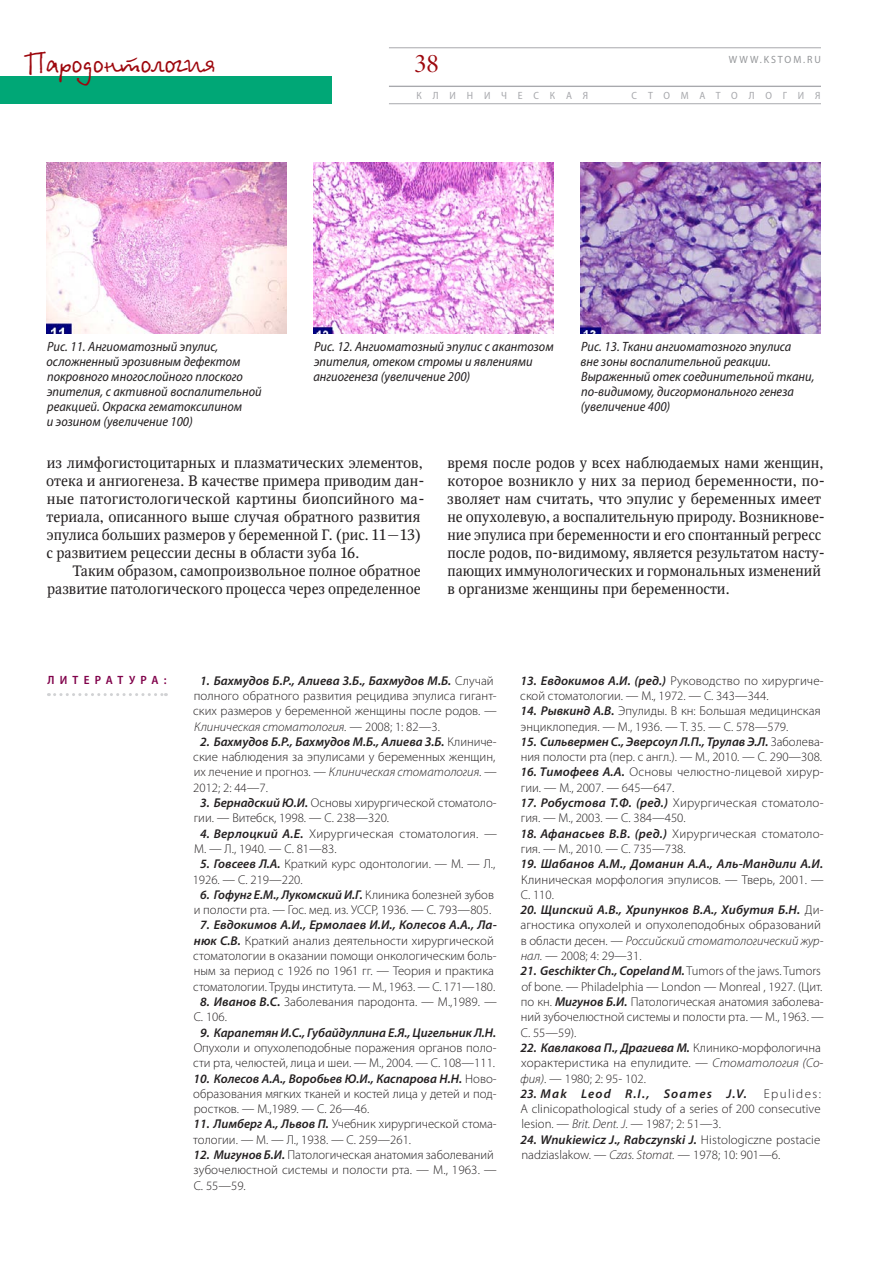
<style>
.page{position:relative;width:893px;height:1263px;background:#fff}
.page>*{position:absolute;margin:0;border:0;box-sizing:border-box;transform-origin:0 0}
.t1{font:30px "Betina Script";color:#9d070d}
.t2{font:27px "Minion Pro Disp";color:#9d070d}
.t3{font:15px/18px "Octava";color:#231f20}
.t4{font:italic semi-condensed 13.5px/15px "Myriad Pro";color:#231f20}
.t5{font:300 12.75px/15.3px "Myriad Pro";color:#231f20}
.t6{font:italic 600 12.75px "Myriad Pro";letter-spacing:.01em;color:#231f20}
.t7{font:300 12.75px/15.3px "Myriad Pro";letter-spacing:.02em;color:#231f20}
.t8{font:italic 600 12.75px "Myriad Pro";letter-spacing:.09em;color:#231f20}
.t9{font:600 semi-condensed 12px "Myriad Pro";letter-spacing:.435em;color:#80004a}
.t10{font:semi-condensed 10.5px "Myriad Pro";letter-spacing:1.01em;color:#a8a9ad}
.t11{font:10.5px "Myriad Pro";letter-spacing:.195em;color:#939598;scale:.95 1}
.s1{font-weight:600;font-style:italic}
.s2{font-style:italic}
</style>
<div class="page">
<hr style="left:389px;top:48px;width:432px;height:1px;background:#a8a9ad">
<div style="left:0;top:76px;width:332px;height:28px;background:#00a776"></div>
<hr style="left:389px;top:86px;width:432px;height:1px;background:#a8a9ad">
<hr style="left:389px;top:103px;width:432px;height:1px;background:#a8a9ad">
<img style="left:47px;top:162px;width:240px;height:171px">
<img style="left:314px;top:162px;width:240px;height:171px">
<img style="left:581px;top:162px;width:240px;height:171px">
<svg style="left:55px;top:693px;width:111px;height:3px"></svg>
<h1 class="t1" style="left:23px;top:44px;width:195px">Пародонтология</h1>
<p class="t11" style="left:729px;top:53px;width:98px">WWW.KSTOM.RU</p>
<h2 class="t2" style="left:414px;top:47px;width:26px">38</h2>
<p class="t10" style="left:416px;top:89px;width:173px">КЛИНИЧЕСКАЯ</p>
<p class="t10" style="left:631px;top:89px;width:191px">СТОМАТОЛОГИЯ</p>
<p class="t4" style="left:47px;top:339px;width:217px">Рис. 11. Ангиоматозный эпулис, осложненный эрозивным дефектом покровного многослойного плоского эпителия, с активной воспалительной реакцией. Окраска гематоксилином<br>и эозином (увеличение 100)</p>
<p class="t4" style="left:313px;top:339px;width:242px">Рис. 12. Ангиоматозный эпулис с акантозом эпителия, отеком стромы и явлениями ангиогенеза (увеличение 200)</p>
<p class="t4" style="left:580px;top:339px;width:235px">Рис. 13. Ткани ангиоматозного эпулиса<br>вне зоны воспалительной реакции.<br>Выраженный отек соединительной ткани, по-видимому, дисгормонального генеза (увеличение 400)</p>
<p class="t3" style="left:46px;top:454px;width:380px">из лимфогистоцитарных и плазматических элементов, отека и ангиогенеза. В качестве примера приводим дан&shy;ные патогистологической картины биопсийного ма&shy;териала, описанного выше случая обратного развития эпулиса больших размеров у беременной Г. (рис. 11—13) с развитием рецессии десны в области зуба 16.</p>
<p class="t3" style="left:47px;top:562px;width:375px;text-align:right">Таким образом, самопроизвольное полное обратное развитие патологического процесса через определенное</p>
<p class="t3" style="left:447px;top:454px;width:379px">время после родов у всех наблюдаемых нами женщин, которое возникло у них за период беременности, по&shy;зволяет нам считать, что эпулис у беременных имеет не опухолевую, а воспалительную природу. Возникнове&shy;ние эпулиса при беременности и его спонтанный регресс после родов, по-видимому, является результатом насту&shy;пающих иммунологических и гормональных изменений в организме женщины при беременности.</p>
<p class="t9" style="left:47px;top:672px;width:121px">ЛИТЕРАТУРА:</p>
<p class="t5" style="left:193px;top:673px;width:305px;text-indent:7px"><span class="s1">1. Бахмудов Б.Р., Алиева З.Б., Бахмудов М.Б.</span> Случай полного обратного развития рецидива эпулиса гигант&shy;ских размеров у беременной женщины после родов. — <span class="s2">Клиническая стоматология.</span> — 2008; 1: 82—3.</p>
<p class="t5" style="left:193px;top:734px;width:305px;text-align:justify;text-indent:7px"><span class="s1">2. Бахмудов Б.Р., Бахмудов М.Б., Алиева З.Б.</span> Клиниче&shy;ские наблюдения за эпулисами у беременных женщин, их лечение и прогноз. — <span class="s2">Клиническая стоматология</span>. — 2012; 2: 44—7.</p>
<p class="t5" style="left:194px;top:795px;width:304px;text-indent:6px"><span class="s1">3. Бернадский Ю.И.</span> Основы хирургической стоматоло&shy;гии. — Витебск, 1998. — С. 238—320.</p>
<p class="t7" style="left:194px;top:826px;width:304px;text-indent:6px"><span class="s1">4. Верлоцкий А.Е.</span> Хирургическая стоматология. —<br>М. — Л., 1940. — С. 81—83.</p>
<p class="t5" style="left:193px;top:856px;width:304px;text-indent:7px"><span class="s1">5. Говсеев Л.А.</span> Краткий курс одонтологии. — М. — Л.,<br>1926. — С. 219—220.</p>
<p class="t5" style="left:194px;top:887px;width:302px;text-align:center"><span class="s1">6. Гофунг Е.М., Лукомский И.Г.</span> Клиника болезней зубов и полости рта. — Гос. мед. из. УССР, 1936. — С. 793—805.</p>
<p class="t5" style="left:193px;top:917px;width:305px;text-align:center"><span class="s1">7. Евдокимов А.И., Ермолаев И.И., Колесов А.А., Ла&shy;нюк С.В.</span> Краткий анализ деятельности хирургической стоматологии в оказании помощи онкологическим боль&shy;ным за период с 1926 по 1961 гг. — Теория и практика стоматологии. Труды института. — М., 1963. — С. 171—180.</p>
<p class="t5" style="left:194px;top:994px;width:305px;text-indent:6px"><span class="s1">8. Иванов В.С.</span> Заболевания пародонта. — М.,1989. —<br>С. 106.</p>
<p class="t6" style="left:200px;top:1024px;width:298px">9. Карапетян И.С., Губайдуллина Е.Я., Цигельник Л.Н.</p>
<p class="t5" style="left:193px;top:1040px;width:305px">Опухоли и опухолеподобные поражения органов поло&shy;сти рта, челюстей, лица и шеи. — М., 2004. — С. 108—111.</p>
<p class="t5" style="left:193px;top:1070px;width:305px;text-align:justify"><span class="s1">10. Колесов А.А., Воробьев Ю.И., Каспарова Н.Н.</span> Ново&shy;образования мягких тканей и костей лица у детей и под&shy;ростков. — М.,1989. — С. 26—46.</p>
<p class="t5" style="left:193px;top:1116px;width:305px"><span class="s1">11. Лимберг А., Львов П.</span> Учебник хирургической стома&shy;тологии. — М. — Л., 1938. — С. 259—261.</p>
<p class="t5" style="left:193px;top:1147px;width:305px"><span class="s1">12. Мигунов Б.И.</span> Патологическая анатомия заболеваний зубочелюстной системы и полости рта. — М., 1963. —<br>С. 55—59.</p>
<p class="t5" style="left:520px;top:673px;width:305px"><span class="s1">13. Евдокимов А.И. (ред.)</span> Руководство по хирургиче&shy;ской стоматологии. — М., 1972. — С. 343—344.</p>
<p class="t5" style="left:520px;top:703px;width:302px"><span class="s1">14. Рывкинд А.В.</span> Эпулиды. В кн: Большая медицинская энциклопедия. — М., 1936. — Т. 35. — С. 578—579.</p>
<p class="t5" style="left:520px;top:734px;width:305px"><span class="s1">15. Сильвермен С., Эверсоул Л.П., Трулав Э.Л.</span> Заболева&shy;ния полости рта (пер. с англ.). — М., 2010. — С. 290—308.</p>
<p class="t5" style="left:520px;top:764px;width:305px"><span class="s1">16. Тимофеев А.А.</span> Основы челюстно-лицевой хирур&shy;гии. — М., 2007. — 645—647.</p>
<p class="t5" style="left:520px;top:795px;width:305px"><span class="s1">17. Робустова Т.Ф. (ред.)</span> Хирургическая стоматоло&shy;гия. — М., 2003. — С. 384—450.</p>
<p class="t5" style="left:520px;top:826px;width:305px"><span class="s1">18. Афанасьев В.В. (ред.)</span> Хирургическая стоматоло&shy;гия. — М., 2010. — С. 735—738.</p>
<p class="t6" style="left:520px;top:856px;width:304px">19. Шабанов А.М., Доманин А.А., Аль-Мандили А.И.</p>
<p class="t5" style="left:521px;top:871px;width:305px">Клиническая морфология эпулисов. — Тверь, 2001. —<br>С. 110.</p>
<p class="t5" style="left:520px;top:902px;width:305px"><span class="s1">20. Щипский А.В., Хрипунков В.А., Хибутия Б.Н.</span> Ди&shy;агностика опухолей и опухолеподобных образований в области десен. — <span class="s2">Российский стоматологический жур&shy;нал.</span> — 2008; 4: 29—31.</p>
<p class="t5" style="left:520px;top:963px;width:305px"><span class="s1">21. Geschikter Ch., Copeland M.</span> Tumors of the jaws. Tumors of bone. — Philadelphia — London — Monreal , 1927. (Цит. по кн. <span class="s1">Мигунов Б.И.</span> Патологическая анатомия заболева&shy;ний зубочелюстной системы и полости рта. — М., 1963. — С. 55—59).</p>
<p class="t5" style="left:520px;top:1040px;width:305px"><span class="s1">22. Кавлакова П., Драгиева М.</span> Клинико-морфологична хорактеристика на епулидите. — <span class="s2">Стоматология (Со&shy;фия)</span>. — 1980; 2: 95- 102.</p>
<p class="t8" style="left:520px;top:1085px;width:228px">23. Mak Leod R.I., Soames J.V.</p>
<p class="t5" style="left:520px;top:1086px;width:302px;text-align:justify;text-indent:243px">Epulides:<br>A clinicopathological study of a series of 200 consecutive lesion. — <span class="s2">Brit. Dent. J</span>. — 1987; 2: 51—3.</p>
<p class="t5" style="left:520px;top:1132px;width:301px"><span class="s1">24. Wnukiewicz J., Rabczynski J.</span> Histologiczne postacie nadziaslakow. — <span class="s2">Czas. Stomat.</span> — 1978; 10: 901—6.</p>
</div>
